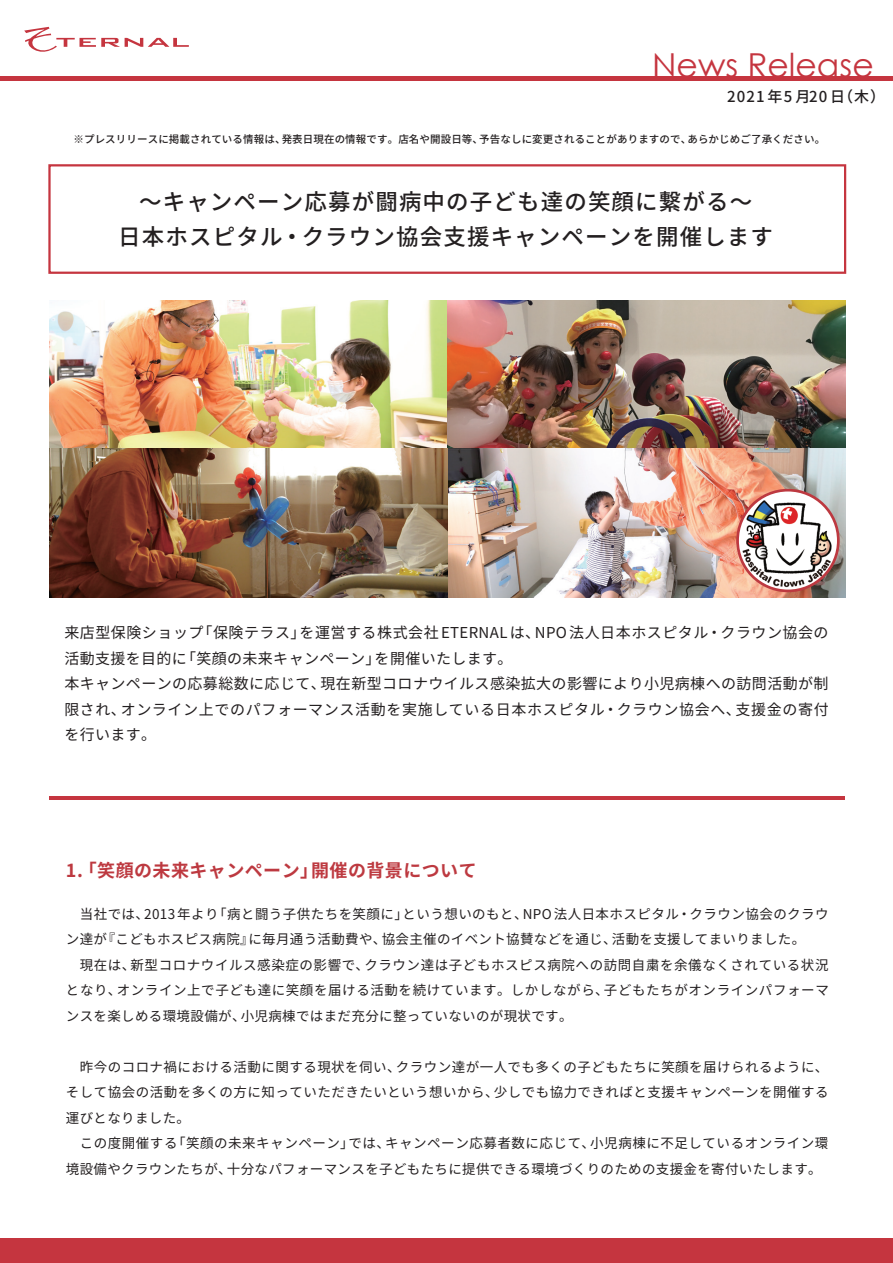
<style>
.page{position:relative;width:893px;height:1263px;background:#fff}
.page>*{position:absolute;margin:0;border:0;box-sizing:border-box;transform-origin:0 0}
.t1{font:33px "Century Gothic";color:#c5353f}
.t2{font:500 22.5px/34.5px "Gen Shin Gothic";letter-spacing:.05em;color:#231f20;text-align:center}
.t3{font:700 18px "Gen Shin Gothic";letter-spacing:.025em;color:#bd3940}
.t4{font:15px/25.5px "Gen Shin Gothic";letter-spacing:.025em;color:#231f20}
.t5{font:500 15px "Gen Shin Gothic";letter-spacing:.07em;color:#231f20}
.t6{font:13.5px/25.5px "Gen Shin Gothic";letter-spacing:.035em;color:#231f20}
.t7{font:500 10.5px "Gen Shin Gothic";letter-spacing:.01em;color:#231f20}
</style>
<div class="page">
<img style="left:49px;top:300px;width:796px;height:297px">
<div style="left:0;top:76px;width:893px;height:5px;background:#c5353f"></div>
<div style="left:48px;top:164px;width:798px;height:110px;border:2px solid #c5353f"></div>
<svg style="left:24px;top:27px;width:165px;height:25px"></svg>
<div style="left:0;top:1238px;width:893px;height:25px;background:#c5353f"></div>
<svg style="left:736px;top:489px;width:104px;height:103px"></svg>
<img style="left:739px;top:491px;width:98px;height:99px;border-radius:49px">
<hr style="left:49px;top:796px;width:796px;height:4px;background:#c5353f">
<h1 class="t1" style="left:652px;top:42px;width:223px">News Release</h1>
<p class="t5" style="left:727px;top:85px;width:159px">2021 年5 月20 日（木）</p>
<p class="t7" style="left:74px;top:132px;width:753px">※プレスリリースに掲載されている情報は、発表日現在の情報です。店名や開設日等、予告なしに変更されることがありますので、あらかじめご了承ください。</p>
<h2 class="t2" style="left:118px;top:184px;width:656px">～キャンペーン応募が闘病中の子ども達の笑顔に繋がる～<br>日本ホスピタル・クラウン協会支援キャンペーンを開催します</h2>
<p class="t4" style="left:64px;top:620px;width:766px">来店型保険ショップ「保険テラス」を運営する株式会社 ETERNAL は、NPO 法人日本ホスピタル・クラウン協会の活動支援を目的に「笑顔の未来キャンペーン」を開催いたします。<br>本キャンペーンの応募総数に応じて、現在新型コロナウイルス感染拡大の影響により小児病棟への訪問活動が制限され、オンライン上でのパフォーマンス活動を実施している日本ホスピタル・クラウン協会へ、支援金の寄付を行います。</p>
<h3 class="t3" style="left:66px;top:856px;width:412px">1. 「笑顔の未来キャンペーン」開催の背景について</h3>
<p class="t6" style="left:66px;top:901px;width:764px">　当社では、2013 年より「病と闘う子供たちを笑顔に」という想いのもと、NPO 法人日本ホスピタル・クラウン協会のクラウン達が『こどもホスピス病院』に毎月通う活動費や、協会主催のイベント協賛などを通じ、活動を支援してまいりました。<br>　現在は、新型コロナウイルス感染症の影響で、クラウン達は子どもホスピス病院への訪問自粛を余儀なくされている状況となり、オンライン上で子ども達に笑顔を届ける活動を続けています。しかしながら、子どもたちがオンラインパフォーマンスを楽しめる環境設備が、小児病棟ではまだ充分に整っていないのが現状です。</p>
<p class="t6" style="left:66px;top:1054px;width:764px">　昨今のコロナ禍における活動に関する現状を伺い、クラウン達が一人でも多くの子どもたちに笑顔を届けられるように、そして協会の活動を多くの方に知っていただきたいという想いから、少しでも協力できればと支援キャンペーンを開催する運びとなりました。<br>　この度開催する「笑顔の未来キャンペーン」では、キャンペーン応募者数に応じて、小児病棟に不足しているオンライン環境設備やクラウンたちが、十分なパフォーマンスを子どもたちに提供できる環境づくりのための支援金を寄付いたします。</p>
</div>
